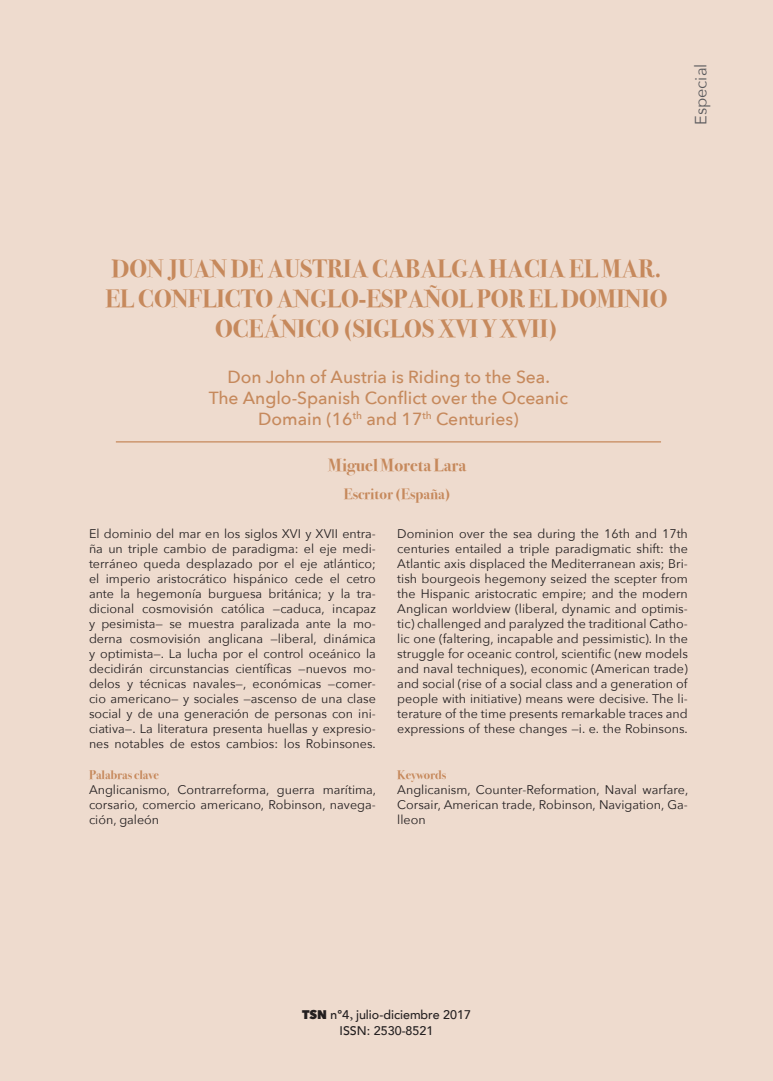
<style>
.page{position:relative;width:773px;height:1081px;background:#fff}
.page>*{position:absolute;margin:0;border:0;box-sizing:border-box;transform-origin:0 0}
.t1{font:700 25px/30px "Bodoni Svty Two ITCTT";color:#c6895c;text-align:center}
.t2{font:500 17.5px "Avenir Next";color:#c6895c}
.t3{font:700 17.5px "Bodoni Svty Two ITCTT";color:#c6895c}
.t4{font:16.25px "Avenir Next";color:#5a5a5d}
.t5{font:700 15px "Bodoni Svty Two ITCTT";color:#c6895c}
.t6{font:12.5px/15px "Avenir Next";color:#231f20;text-align:justify}
.t7{font:500 12.5px "Avenir";color:#231f20}
.t8{font:700 12.5px "Bodoni Svty Two ITCTT";color:#c6895c}
.s1{font-family:"Avenir Next";font-weight:800}
.s2{font-family:"Avenir Next"}
.s3{font-family:"Minion Pro";font-weight:400;font-size:15px}
</style>
<div class="page">
<div style="left:0;top:0;width:772px;height:1081px;background:#eedbce"></div>
<hr style="left:116px;top:441px;width:545px;height:1px;background:#c6895c">
<p class="t4" style="left:687px;top:125px;width:63px;rotate:-90deg">Especial</p>
<p class="t1" style="left:112px;top:252px;width:551px">DON JUAN DE AUSTRIA CABALGA HACIA EL MAR.</p>
<p class="t1" style="left:105px;top:282px;width:563px">EL CONFLICTO ANGLO-ESPAÑOL POR EL DOMINIO<br>OCEÁNICO (SIGLOS XVI Y XVII)</p>
<p class="t2" style="left:227px;top:362px;width:324px">Don John of Austria is Riding to the Sea.</p>
<p class="t2" style="left:209px;top:383px;width:361px">The Anglo-Spanish Conflict over the Oceanic</p>
<p class="t2" style="left:258px;top:404px;width:262px">Domain (16<sup>th</sup> and 17<sup>th</sup> Centuries)</p>
<p class="t3" style="left:328px;top:451px;width:140px">Miguel Moreta Lara</p>
<p class="t5" style="left:344px;top:482px;width:108px">Escritor (España)</p>
<p class="t6" style="left:89px;top:525px;width:288px">El dominio del mar en los siglos XVI y XVII entra&shy;ña un triple cambio de paradigma: el eje medi&shy;terráneo queda desplazado por el eje atlántico; el imperio aristocrático hispánico cede el cetro ante la hegemonía burguesa británica; y la tra&shy;dicional cosmovisión católica —caduca, incapaz y pesimista— se muestra paralizada ante la mo&shy;derna cosmovisión anglicana —liberal, dinámica y optimista—. La lucha por el control oceánico la decidirán circunstancias científicas —nuevos mo&shy;delos y técnicas navales—, económicas —comer&shy;cio americano— y sociales —ascenso de una clase social y de una generación de personas con ini&shy;ciativa—. La literatura presenta huellas y expresio&shy;nes notables de estos cambios: los Robinsones.</p>
<p class="t8" style="left:89px;top:764px;width:72px">Palabras clave</p>
<p class="t6" style="left:89px;top:782px;width:289px">Anglicanismo, Contrarreforma, guerra marítima, corsario, comercio americano, Robinson, navega&shy;ción, galeón</p>
<p class="t6" style="left:397px;top:525px;width:292px">Dominion over the sea during the 16th and 17th centuries entailed a triple paradigmatic shift: the Atlantic axis displaced the Mediterranean axis; Bri&shy;tish bourgeois hegemony seized the scepter from the Hispanic aristocratic empire; and the modern Anglican worldview (liberal, dynamic and optimis&shy;tic) challenged and paralyzed the traditional Catho&shy;lic one (faltering, incapable and pessimistic). In the struggle for oceanic control, scientific (new models and naval techniques), economic (American trade) and social (rise of a social class and a generation of people with initiative) means were decisive. The li&shy;terature of the time presents remarkable traces and expressions of these changes —i. e. the Robinsons.</p>
<p class="t8" style="left:397px;top:764px;width:50px">Keywords</p>
<p class="t6" style="left:397px;top:782px;width:292px">Anglicanism, Counter-Reformation, Naval warfare, Corsair, American trade, Robinson, Navigation, Ga&shy;lleon</p>
<p class="t7" style="left:302px;top:1004px;width:170px"><span class="s1">TSN</span> <span class="s2">nº4</span><span class="s3">,</span> julio-diciembre 2017</p>
<p class="t7" style="left:339px;top:1020px;width:95px">ISSN: 2530-8521</p>
</div>
